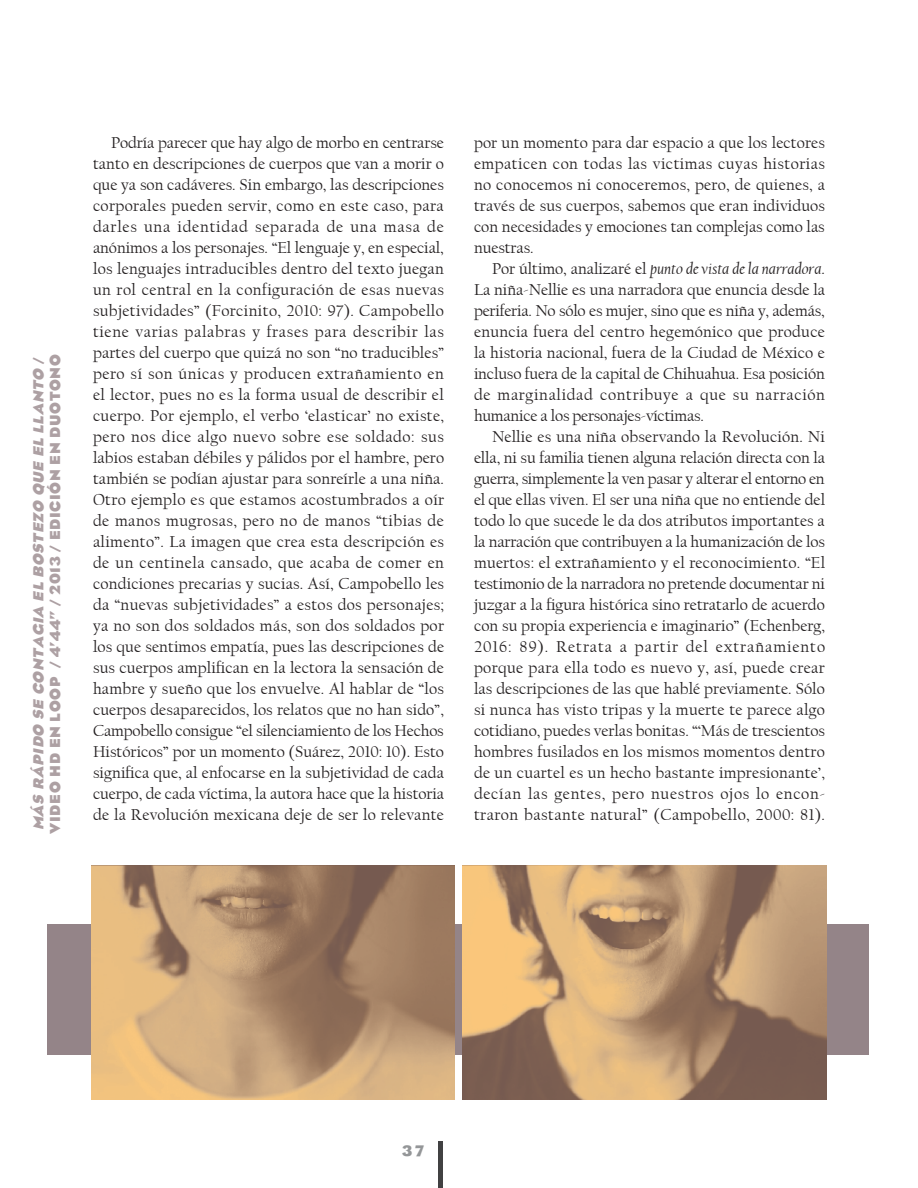
<style>
.page{position:relative;width:918px;height:1188px;background:#fff}
.page>*{position:absolute;margin:0;border:0;box-sizing:border-box;transform-origin:0 0}
.t1{font:16.5px/21px "Californian FB";letter-spacing:.015em;color:#231f20;text-align:justify}
.Sin_sangría_caballer{font:700 15px/16.5px "Eagle";letter-spacing:.045em;color:#ada0a3}
.numeracíon{font:700 13.5px "OPTI Eagle";color:#949698}
.s1{font-style:italic}
</style>
<div class="page">
<div style="left:438px;top:1142px;width:5px;height:46px;background:#414142"></div>
<div style="left:47px;top:924px;width:822px;height:131px;background:#948488"></div>
<img style="left:91px;top:865px;width:364px;height:235px">
<img style="left:463px;top:865px;width:363px;height:235px">
<p class="Sin_sangría_caballer" style="left:30px;top:834px;width:481px;rotate:-90deg"><span class="s1">MÁS RÁPIDO SE CONTAGIA EL BOSTEZO QUE EL LLANTO</span> /<br>VIDEO HD EN LOOP / 4’44’’ / 2013 / EDICIÓN EN DUOTONO</p>
<p class="t1" style="left:93px;top:132px;width:353px;text-indent:18px">Podría parecer que hay algo de morbo en centrarse tanto en descripciones de cuerpos que van a morir o que ya son cadáveres. Sin embargo, las descripciones corporales pueden servir, como en este caso, para darles una identidad separada de una masa de anónimos a los personajes. “El lenguaje y, en especial, los lenguajes intraducibles dentro del texto juegan un rol central en la configuración de esas nuevas subjetividades” (Forcinito, 2010: 97). Campobello tiene varias palabras y frases para describir las partes del cuerpo que quizá no son “no traducibles” pero sí son únicas y producen extrañamiento en el lector, pues no es la forma usual de describir el cuerpo. Por ejemplo, el verbo ‘elasticar’ no existe, pero nos dice algo nuevo sobre ese soldado: sus labios estaban débiles y pálidos por el hambre, pero también se podían ajustar para sonreírle a una niña.<br>Otro ejemplo es que estamos acostumbrados a oír de manos mugrosas, pero no de manos “tibias de alimento”. La imagen que crea esta descripción es de un centinela cansado, que acaba de comer en condiciones precarias y sucias. Así, Campobello les da “nuevas subjetividades” a estos dos personajes; ya no son dos soldados más, son dos soldados por los que sentimos empatía, pues las descripciones de sus cuerpos amplifican en la lectora la sensación de hambre y sueño que los envuelve. Al hablar de “los cuerpos desaparecidos, los relatos que no han sido”, Campobello consigue “el silenciamiento de los Hechos Históricos” por un momento (Suárez, 2010: 10). Esto significa que, al enfocarse en la subjetividad de cada cuerpo, de cada víctima, la autora hace que la historia de la Revolución mexicana deje de ser lo relevante</p>
<p class="t1" style="left:474px;top:132px;width:353px">por un momento para dar espacio a que los lectores empaticen con todas las victimas cuyas historias no conocemos ni conoceremos, pero, de quienes, a través de sus cuerpos, sabemos que eran individuos con necesidades y emociones tan complejas como las nuestras.</p>
<p class="t1" style="left:474px;top:258px;width:353px;text-indent:18px">Por último, analizaré el <span class="s1">punto de vista de la narradora</span>.<br>La niña-Nellie es una narradora que enuncia desde la periferia. No sólo es mujer, sino que es niña y, además, enuncia fuera del centro hegemónico que produce la historia nacional, fuera de la Ciudad de México e incluso fuera de la capital de Chihuahua. Esa posición de marginalidad contribuye a que su narración humanice a los personajes-víctimas.</p>
<p class="t1" style="left:474px;top:426px;width:353px;text-indent:18px">Nellie es una niña observando la Revolución. Ni ella, ni su familia tienen alguna relación directa con la guerra, simplemente la ven pasar y alterar el entorno en el que ellas viven. El ser una niña que no entiende del todo lo que sucede le da dos atributos importantes a la narración que contribuyen a la humanización de los muertos: el extrañamiento y el reconocimiento. “El testimonio de la narradora no pretende documentar ni juzgar a la figura histórica sino retratarlo de acuerdo con su propia experiencia e imaginario” (Echenberg, 2016: 89). Retrata a partir del extrañamiento porque para ella todo es nuevo y, así, puede crear las descripciones de las que hablé previamente. Sólo si nunca has visto tripas y la muerte te parece algo cotidiano, puedes verlas bonitas. “‘Más de trescientos hombres fusilados en los mismos momentos dentro de un cuartel es un hecho bastante impresionante’, decían las gentes, pero nuestros ojos lo encon&shy;traron bastante natural” (Campobello, 2000: 81).</p>
<p class="numeracíon" style="left:401px;top:1141px;width:26px">37</p>
</div>
